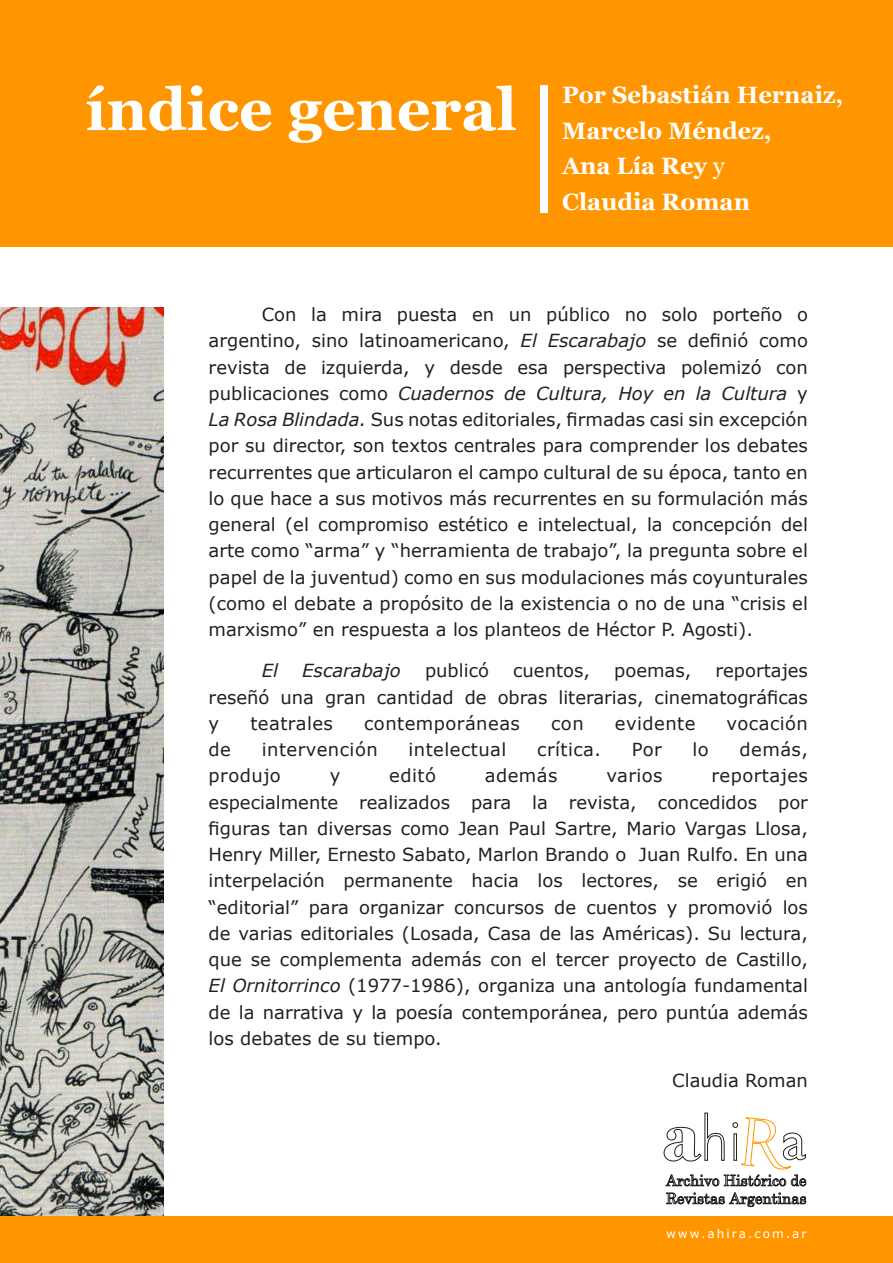
<style>
.page{position:relative;width:893px;height:1263px;background:#fff}
.page>*{position:absolute;margin:0;border:0;box-sizing:border-box;transform-origin:0 0}
.t1{font:700 59.1px "Georgia";color:#fff}
.t2{font:700 23.7px/35.5px "Georgia";color:#fff}
.t3{font:18px/26.2px "Verdana";color:#231f20;text-align:justify}
.t4{font:18px "Verdana";letter-spacing:.025em;color:#231f20}
.t5{font:italic 18px "Verdana";color:#231f20}
.t6{font:12px "Verdana";letter-spacing:.17em;color:#fff}
.s1{font-weight:400}
.s2{font-style:italic}
</style>
<div class="page">
<img style="left:0;top:307px;width:163px;height:910px">
<div style="left:0;top:1217px;width:893px;height:46px;background:#ff9600"></div>
<div style="left:0;top:0;width:893px;height:247px;background:#ff9600"></div>
<svg style="left:663px;top:1112px;width:144px;height:95px"></svg>
<div style="left:540px;top:85px;width:7px;height:128px;background:#fff"></div>
<h1 class="t1" style="left:86px;top:72px;width:471px">índice general |</h1>
<h2 class="t2" style="left:562px;top:77px;width:283px">Por Sebastián Hernaiz,<br>Marcelo Méndez,<br>Ana Lía Rey <span class="s1">y<br></span>Claudia Roman</h2>
<p class="t3" style="left:209px;top:301px;width:601px;text-indent:53px">Con la mira puesta en un público no solo porteño o argentino, sino latinoamericano, <span class="s2">El Escarabajo</span> se definió como revista de izquierda, y desde esa perspectiva polemizó con publicaciones como <span class="s2">Cuadernos de Cultura, Hoy en la Cultura</span> y <span class="s2">La Rosa Blindada.</span> Sus notas editoriales, firmadas casi sin excepción por su director, son textos centrales para comprender los debates recurrentes que articularon el campo cultural de su época, tanto en lo que hace a sus motivos más recurrentes en su formulación más general (el compromiso estético e intelectual, la concepción del arte como “arma” y “herramienta de trabajo”, la pregunta sobre el papel de la juventud) como en sus modulaciones más coyunturales (como el debate a propósito de la existencia o no de una “crisis el marxismo” en respuesta a los planteos de Héctor P. Agosti).</p>
<p class="t5" style="left:262px;top:658px;width:18px">El</p>
<p class="t5" style="left:302px;top:658px;width:100px">Escarabajo</p>
<p class="t3" style="left:425px;top:658px;width:65px">publicó</p>
<p class="t3" style="left:513px;top:658px;width:78px">cuentos,</p>
<p class="t3" style="left:614px;top:658px;width:79px">poemas,</p>
<p class="t3" style="left:209px;top:658px;width:601px;text-indent:507px">reportajes reseñó una gran cantidad de obras literarias, cinematográficas y</p>
<p class="t4" style="left:250px;top:711px;width:84px">teatrales</p>
<p class="t4" style="left:364px;top:711px;width:157px">contemporáneas</p>
<p class="t3" style="left:551px;top:710px;width:34px">con</p>
<p class="t4" style="left:615px;top:711px;width:82px">evidente</p>
<p class="t4" style="left:727px;top:711px;width:83px">vocación</p>
<p class="t3" style="left:209px;top:736px;width:24px">de</p>
<p class="t4" style="left:262px;top:737px;width:118px">intervención</p>
<p class="t4" style="left:409px;top:737px;width:99px">intelectual</p>
<p class="t4" style="left:537px;top:737px;width:65px">crítica.</p>
<p class="t3" style="left:632px;top:736px;width:31px">Por</p>
<p class="t3" style="left:692px;top:736px;width:18px">lo</p>
<p class="t3" style="left:739px;top:736px;width:70px">demás,</p>
<p class="t4" style="left:209px;top:763px;width:74px">produjo</p>
<p class="t3" style="left:330px;top:762px;width:12px">y</p>
<p class="t3" style="left:389px;top:762px;width:48px">editó</p>
<p class="t3" style="left:485px;top:762px;width:74px">además</p>
<p class="t3" style="left:606px;top:762px;width:58px">varios</p>
<p class="t3" style="left:209px;top:762px;width:601px;text-indent:503px">reportajes especialmente realizados para la revista, concedidos por figuras tan diversas como Jean Paul Sartre, Mario Vargas Llosa, Henry Miller, Ernesto Sabato, Marlon Brando o Juan Rulfo. En una interpelación permanente hacia los lectores, se erigió en “editorial” para organizar concursos de cuentos y promovió los de varias editoriales (Losada, Casa de las Américas). Su lectura, que se complementa además con el tercer proyecto de Castillo, <span class="s2">El Ornitorrinco</span> (1977-1986), organiza una antología fundamental de la narrativa y la poesía contemporánea, pero puntúa además los debates de su tiempo.</p>
<p class="t3" style="left:672px;top:1067px;width:137px">Claudia Roman</p>
<p class="t6" style="left:666px;top:1225px;width:142px">www.ahira.com.ar</p>
</div>
